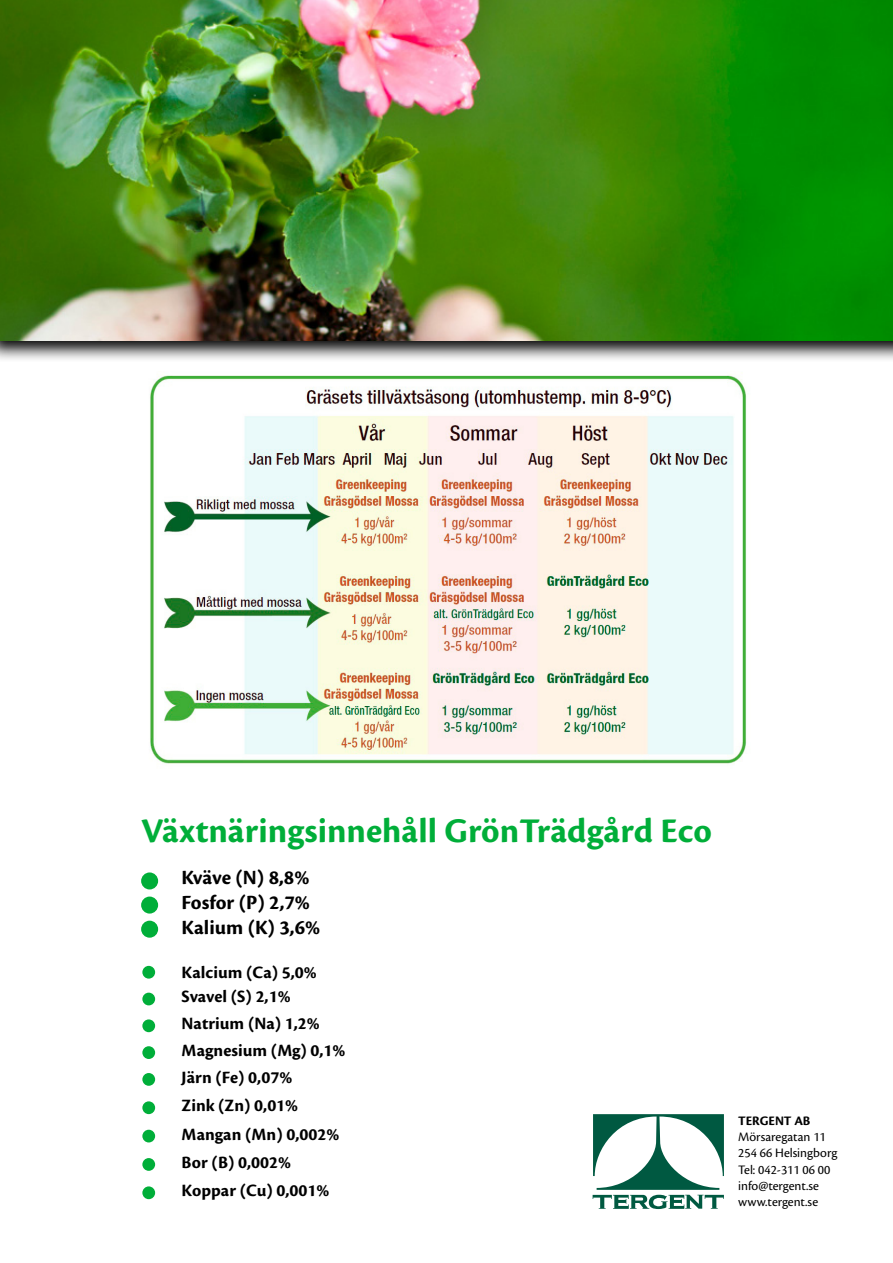
<style>
.page{position:relative;width:893px;height:1263px;background:#fff}
.page>*{position:absolute;margin:0;border:0;box-sizing:border-box;transform-origin:0 0}
.t1{font:700 36px "Cronos Pro";color:#00ae39}
.t2{font:700 21px "Cronos Pro";color:#000}
.t3{font:700 18px "Cronos Pro";color:#000}
.t4{font:13.5px "Cronos Pro";color:#000}
.t5{font:700 13.5px "Cronos Pro";letter-spacing:-.005em;color:#000}
</style>
<div class="page">
<img style="left:150px;top:375px;width:596px;height:389px">
<svg style="left:593px;top:1114px;width:131px;height:95px"></svg>
<div style="left:141px;top:872px;width:17px;height:17px;background:#00ae39;border-radius:50%"></div>
<div style="left:141px;top:896px;width:17px;height:17px;background:#00ae39;border-radius:50%"></div>
<div style="left:141px;top:921px;width:17px;height:17px;background:#00ae39;border-radius:50%"></div>
<div style="left:142px;top:966px;width:13px;height:12px;background:#00ae39;border-radius:50%"></div>
<div style="left:142px;top:1019px;width:13px;height:13px;background:#00ae39;border-radius:50%"></div>
<div style="left:142px;top:993px;width:13px;height:12px;background:#00ae39;border-radius:50%"></div>
<div style="left:142px;top:1073px;width:13px;height:13px;background:#00ae39;border-radius:50%"></div>
<div style="left:142px;top:1046px;width:13px;height:13px;background:#00ae39;border-radius:50%"></div>
<div style="left:142px;top:1130px;width:13px;height:12px;background:#00ae39;border-radius:50%"></div>
<div style="left:142px;top:1101px;width:13px;height:13px;background:#00ae39;border-radius:50%"></div>
<div style="left:142px;top:1186px;width:13px;height:13px;background:#00ae39;border-radius:50%"></div>
<div style="left:142px;top:1158px;width:13px;height:13px;background:#00ae39;border-radius:50%"></div>
<svg style="left:0;top:340px;width:893px;height:20px;background:#90928f"></svg>
<img style="left:0;top:0;width:893px;height:340px">
<p class="t1" style="left:141px;top:810px;width:572px">Växtnäringsinnehåll GrönTrädgård Eco</p>
<p class="t2" style="left:181px;top:865px;width:130px">Kväve (N) 8,8%</p>
<p class="t2" style="left:181px;top:890px;width:130px">Fosfor (P) 2,7%</p>
<p class="t2" style="left:181px;top:916px;width:140px">Kalium (K) 3,6%</p>
<p class="t3" style="left:182px;top:962px;width:137px">Kalcium (Ca) 5,0%</p>
<p class="t3" style="left:182px;top:986px;width:111px">Svavel (S) 2,1%</p>
<p class="t3" style="left:182px;top:1013px;width:140px">Natrium (Na) 1,2%</p>
<p class="t3" style="left:182px;top:1040px;width:165px">Magnesium (Mg) 0,1%</p>
<p class="t3" style="left:182px;top:1067px;width:112px">Järn (Fe) 0,07%</p>
<p class="t3" style="left:182px;top:1095px;width:118px">Zink (Zn) 0,01%</p>
<p class="t3" style="left:182px;top:1123px;width:159px">Mangan (Mn) 0,002%</p>
<p class="t3" style="left:182px;top:1152px;width:111px">Bor (B) 0,002%</p>
<p class="t3" style="left:182px;top:1180px;width:149px">Koppar (Cu) 0,001%</p>
<p class="t5" style="left:738px;top:1113px;width:74px">TERGENT AB</p>
<p class="t4" style="left:738px;top:1129px;width:89px">Mörsaregatan 11</p>
<p class="t4" style="left:738px;top:1145px;width:101px">254 66 Helsingborg</p>
<p class="t4" style="left:738px;top:1162px;width:94px">Tel: 042-311 06 00</p>
<p class="t4" style="left:738px;top:1178px;width:82px">info@tergent.se</p>
<p class="t4" style="left:738px;top:1194px;width:82px">www.tergent.se</p>
</div>
